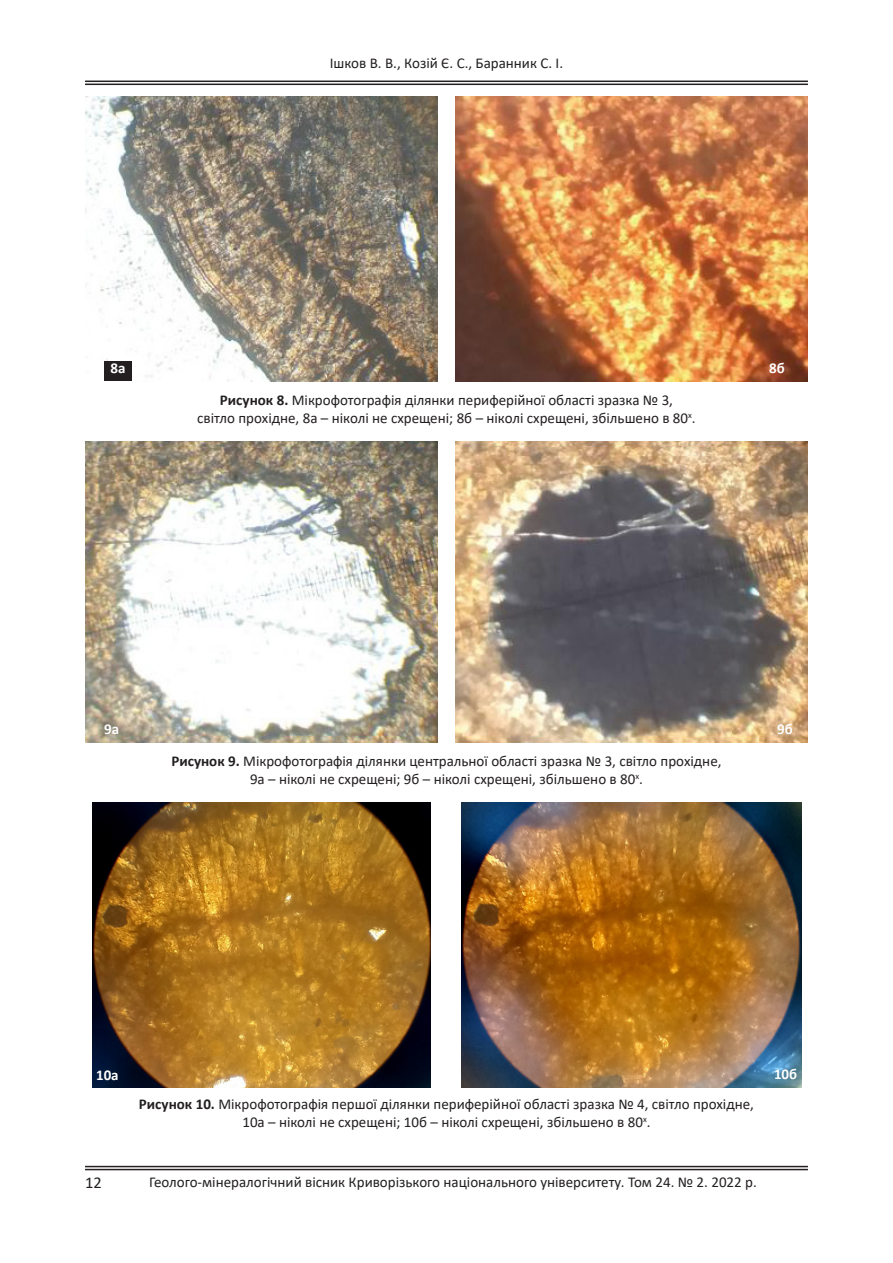
<style>
.page{position:relative;width:893px;height:1263px;background:#fff}
.page>*{position:absolute;margin:0;border:0;box-sizing:border-box;transform-origin:0 0}
.t1{font:16.5px "Calibri";color:#231f20}
.t2{font:15px "Calibri";color:#231f20}
.t3{font:700 15px "Calibri";color:#fff}
.s1{font-weight:700}
</style>
<div class="page">
<hr style="left:85px;top:1166px;width:723px;height:1px;background:#231f20">
<hr style="left:85px;top:1169px;width:723px;height:1px;background:#231f20">
<hr style="left:85px;top:81px;width:723px;height:1px;background:#231f20">
<hr style="left:85px;top:84px;width:723px;height:1px;background:#231f20">
<img style="left:85px;top:96px;width:352px;height:285px">
<img style="left:455px;top:96px;width:353px;height:285px">
<div style="left:104px;top:362px;width:28px;height:19px;background:#231f20"></div>
<img style="left:85px;top:441px;width:352px;height:301px">
<img style="left:455px;top:441px;width:353px;height:301px">
<img style="left:92px;top:803px;width:338px;height:285px">
<img style="left:462px;top:803px;width:340px;height:285px">
<p class="t2" style="left:330px;top:53px;width:235px">Ішков В. В., Козій Є. С., Баранник С. І.</p>
<p class="t3" style="left:110px;top:357px;width:17px">8а</p>
<p class="t3" style="left:769px;top:357px;width:17px">8б</p>
<p class="t2" style="left:220px;top:389px;width:455px"><span class="s1">Рисунок 8.</span> Мікрофотографія ділянки периферійної області зразка № 3,</p>
<p class="t2" style="left:197px;top:407px;width:500px">світло прохідне, 8а – ніколі не схрещені; 8б – ніколі схрещені, збільшено в 80<sup>х</sup>.</p>
<p class="t3" style="left:104px;top:718px;width:17px">9а</p>
<p class="t3" style="left:777px;top:718px;width:17px">9б</p>
<p class="t2" style="left:171px;top:751px;width:552px"><span class="s1">Рисунок 9.</span> Мікрофотографія ділянки центральної області зразка № 3, світло прохідне,</p>
<p class="t2" style="left:250px;top:769px;width:394px">9а – ніколі не схрещені; 9б – ніколі схрещені, збільшено в 80<sup>х</sup>.</p>
<p class="t3" style="left:96px;top:1064px;width:24px">10а</p>
<p class="t3" style="left:774px;top:1063px;width:25px">10б</p>
<p class="t2" style="left:139px;top:1094px;width:616px"><span class="s1">Рисунок 10.</span> Мікрофотографія першої ділянки периферійної області зразка № 4, світло прохідне,</p>
<p class="t2" style="left:242px;top:1112px;width:410px">10а – ніколі не схрещені; 10б – ніколі схрещені, збільшено в 80<sup>х</sup>.</p>
<p class="t1" style="left:85px;top:1171px;width:18px">12</p>
<p class="t2" style="left:149px;top:1172px;width:609px">Геолого-мінералогічний вісник Криворізького національного університету. Том 24. № 2. 2022 р.</p>
</div>
